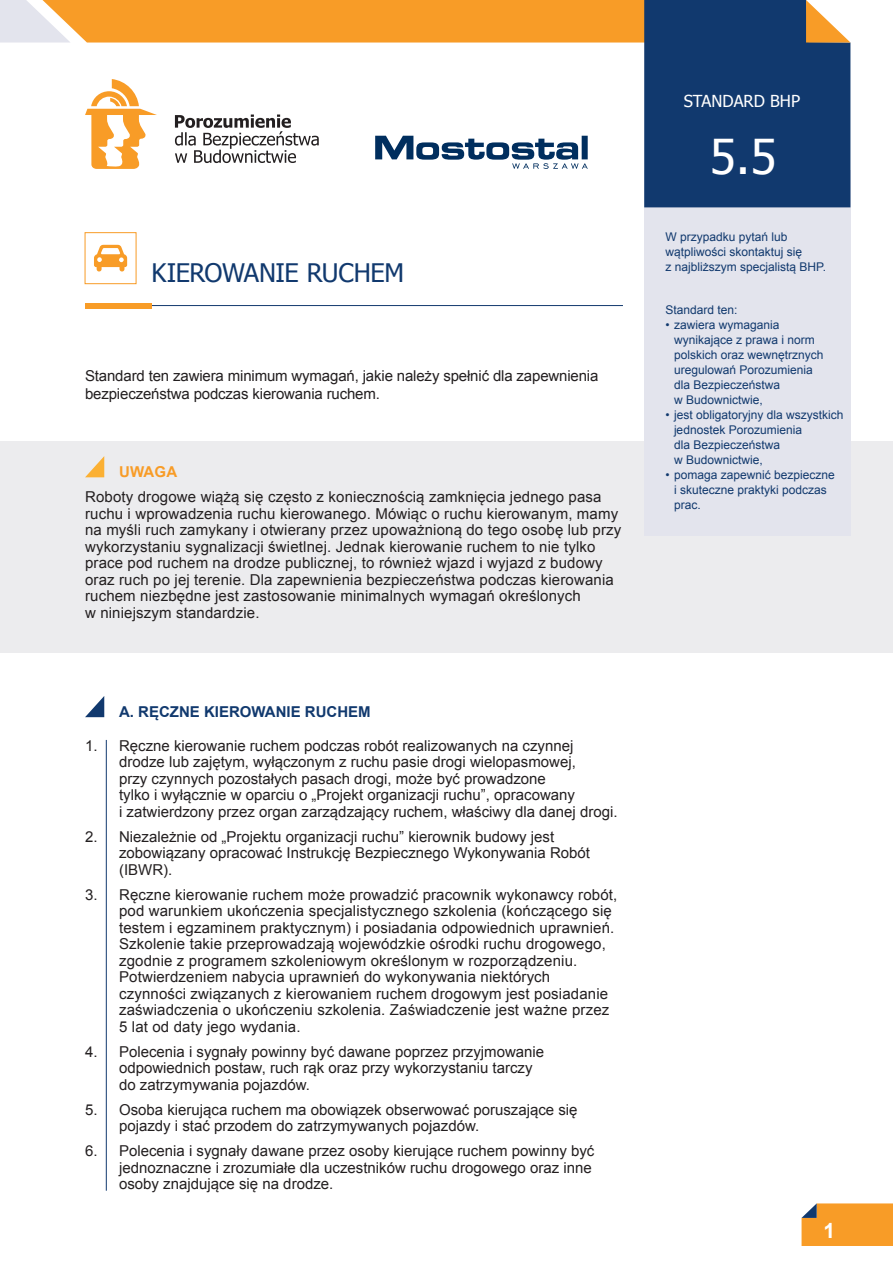
<style>
.page{position:relative;width:893px;height:1263px;background:#fff}
.page>*{position:absolute;margin:0;border:0;box-sizing:border-box;transform-origin:0 0}
.t1{font:48px "Tahoma";color:#fff}
.Tytul{font:25.5px "Tahoma";letter-spacing:-.02em;color:#11396e}
.tekst{font:700 21px "Arial";color:#fff}
.t2{font:16.5px "Tahoma";color:#fff}
.Tekst_numerowany{font:15px/16.5px "Arial";color:#231f20}
.tekst-2{font:15px/16.5px "Arial";letter-spacing:.01em;color:#231f20}
.tekst-3{font:15px/18px "Arial";letter-spacing:-.01em;color:#231f20}
.Tytulik{font:700 15px "Arial";color:#11396e}
.Uwaga{font:700 15px "Arial";letter-spacing:.01em;color:#f89c27}
.tekst_wymienianie{font:12px/15px "Arial";color:#11396e}
.tekst-4{font:12px/15px "Arial";color:#11396e}
</style>
<div class="page">
<div style="left:0;top:441px;width:893px;height:212px;background:#ececee"></div>
<svg style="left:85px;top:456px;width:19px;height:21px"></svg>
<hr style="left:151px;top:305px;width:472px;height:1px;background:#11396e">
<div style="left:644px;top:170px;width:206px;height:365px;background:#e3e4ed"></div>
<div style="left:85px;top:303px;width:66px;height:5px;background:#f89c27"></div>
<svg style="left:801px;top:1203px;width:92px;height:43px;background:#f19d32"></svg>
<div style="left:85px;top:232px;width:51px;height:52px;border:1px solid #f89c27"></div>
<hr style="left:106px;top:740px;width:1px;height:451px;background:#11396e">
<svg style="left:85px;top:696px;width:19px;height:21px"></svg>
<svg style="left:94px;top:245px;width:33px;height:27px"></svg>
<svg style="left:0;top:0;width:850px;height:207px"></svg>
<p class="Tytul" style="left:151px;top:256px;width:254px">KIEROWANIE RUCHEM</p>
<p class="tekst-3" style="left:85px;top:367px;width:515px">Standard ten zawiera minimum wymagań, jakie należy spełnić dla zapewnienia bezpieczeństwa podczas kierowania ruchem.</p>
<p class="Uwaga" style="left:119px;top:462px;width:60px">UWAGA</p>
<p class="tekst-2" style="left:85px;top:489px;width:538px">Roboty drogowe wiążą się często z koniecznością zamknięcia jednego pasa ruchu i wprowadzenia ruchu kierowanego. Mówiąc o ruchu kierowanym, mamy na myśli ruch zamykany i otwierany przez upoważnioną do tego osobę lub przy wykorzystaniu sygnalizacji świetlnej. Jednak kierowanie ruchem to nie tylko prace pod ruchem na drodze publicznej, to również wjazd i wyjazd z budowy oraz ruch po jej terenie. Dla zapewnienia bezpieczeństwa podczas kierowania ruchem niezbędne jest zastosowanie minimalnych wymagań określonych<br>w niniejszym standardzie.</p>
<p class="Tytulik" style="left:119px;top:702px;width:253px">A. RĘCZNE KIEROWANIE RUCHEM</p>
<p class="Tekst_numerowany" style="left:119px;top:737px;width:500px;text-indent:-34px">1. Ręczne kierowanie ruchem podczas robót realizowanych na czynnej drodze lub zajętym, wyłączonym z ruchu pasie drogi wielopasmowej,<br>przy czynnych pozostałych pasach drogi, może być prowadzone<br>tylko i wyłącznie w oparciu o „Projekt organizacji ruchu”, opracowany<br>i zatwierdzony przez organ zarządzający ruchem, właściwy dla danej drogi.</p>
<p class="Tekst_numerowany" style="left:119px;top:828px;width:472px;text-indent:-34px">2. Niezależnie od „Projektu organizacji ruchu” kierownik budowy jest zobowiązany opracować Instrukcję Bezpiecznego Wykonywania Robót (IBWR).</p>
<p class="Tekst_numerowany" style="left:119px;top:886px;width:500px;text-indent:-34px">3. Ręczne kierowanie ruchem może prowadzić pracownik wykonawcy robót, pod warunkiem ukończenia specjalistycznego szkolenia (kończącego się testem i egzaminem praktycznym) i posiadania odpowiednich uprawnień.<br>Szkolenie takie przeprowadzają wojewódzkie ośrodki ruchu drogowego, zgodnie z programem szkoleniowym określonym w rozporządzeniu.<br>Potwierdzeniem nabycia uprawnień do wykonywania niektórych czynności związanych z kierowaniem ruchem drogowym jest posiadanie zaświadczenia o ukończeniu szkolenia. Zaświadczenie jest ważne przez 5 lat od daty jego wydania.</p>
<p class="Tekst_numerowany" style="left:119px;top:1043px;width:427px;text-indent:-34px">4. Polecenia i sygnały powinny być dawane poprzez przyjmowanie odpowiednich postaw, ruch rąk oraz przy wykorzystaniu tarczy do zatrzymywania pojazdów.</p>
<p class="Tekst_numerowany" style="left:119px;top:1101px;width:460px;text-indent:-34px">5. Osoba kierująca ruchem ma obowiązek obserwować poruszające się pojazdy i stać przodem do zatrzymywanych pojazdów.</p>
<p class="Tekst_numerowany" style="left:119px;top:1143px;width:477px;text-indent:-34px">6. Polecenia i sygnały dawane przez osoby kierujące ruchem powinny być jednoznaczne i zrozumiałe dla uczestników ruchu drogowego oraz inne osoby znajdujące się na drodze.</p>
<p class="t2" style="left:684px;top:90px;width:118px">STANDARD BHP</p>
<p class="t1" style="left:710px;top:124px;width:68px">5.5</p>
<p class="tekst-4" style="left:665px;top:229px;width:162px">W przypadku pytań lub wątpliwości skontaktuj się<br>z najbliższym specjalistą BHP.</p>
<p class="tekst-4" style="left:665px;top:302px;width:74px">Standard ten:</p>
<p class="tekst_wymienianie" style="left:674px;top:317px;width:151px;text-indent:-9px">• zawiera wymagania wynikające z prawa i norm polskich oraz wewnętrznych uregulowań Porozumienia dla Bezpieczeństwa<br>w Budownictwie,</p>
<p class="tekst_wymienianie" style="left:674px;top:407px;width:171px;text-indent:-9px">• jest obligatoryjny dla wszystkich jednostek Porozumienia<br>dla Bezpieczeństwa<br>w Budownictwie,</p>
<p class="tekst_wymienianie" style="left:674px;top:467px;width:162px;text-indent:-9px">• pomaga zapewnić bezpieczne i skuteczne praktyki podczas prac.</p>
<p class="tekst" style="left:823px;top:1217px;width:13px">1</p>
</div>
